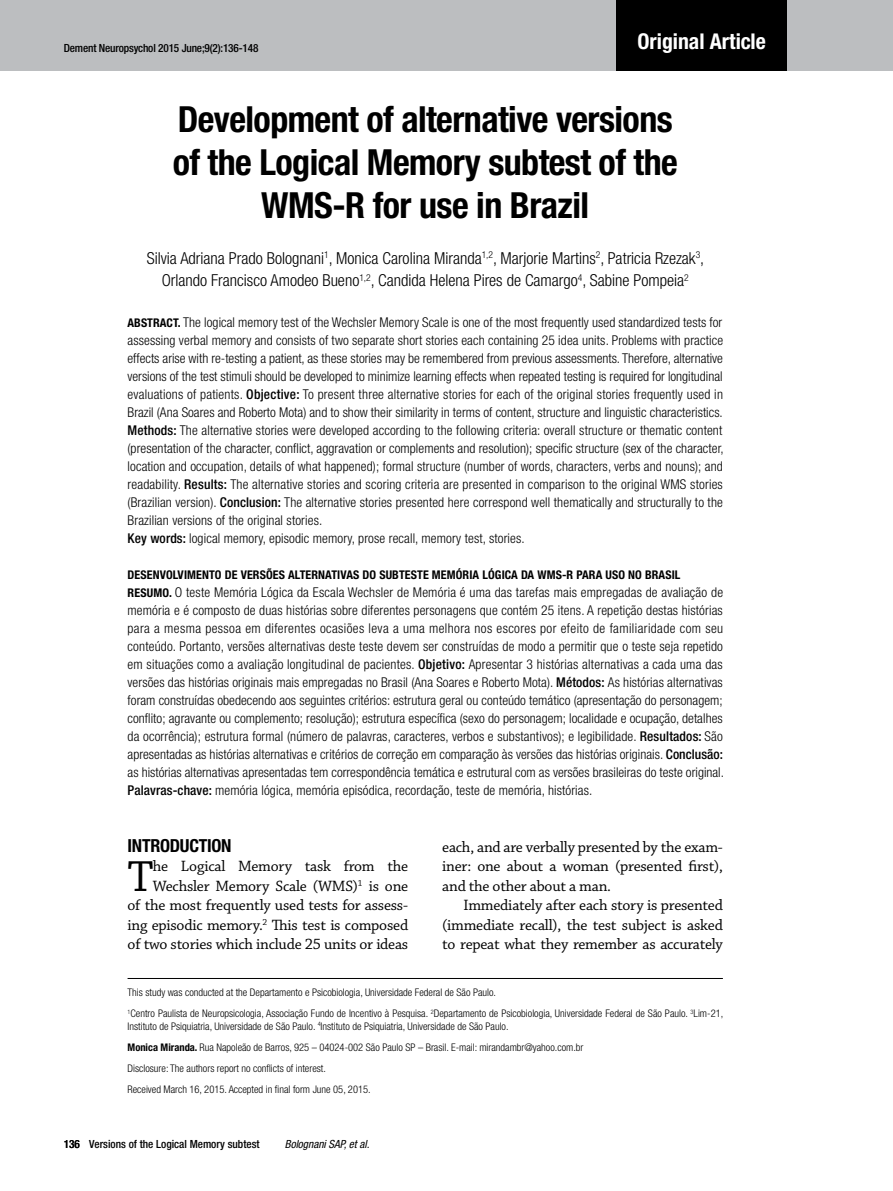
<style>
.page{position:relative;width:893px;height:1191px;background:#fff}
.page>*{position:absolute;margin:0;border:0;box-sizing:border-box;transform-origin:0 0}
.t1{font:45.75px "Chaparral Pro";color:#000}
.t2{font:700 condensed 36px/43.2px "Helvetica Neue LT Std";letter-spacing:-.015em;color:#000;text-align:center}
.t3{font:700 condensed 21.75px "Helvetica Neue LT Std";color:#fff}
.t4{font:700 condensed 18px "Helvetica Neue LT Std";letter-spacing:-.015em;color:#000}
.t5{font:300 condensed 16.5px/22.5px "Helvetica Neue LT Std";color:#000;text-align:center}
.t6{font:15.75px/19.5px "Chaparral Pro";letter-spacing:-.015em;color:#000;text-align:justify}
.t7{font:300 condensed 13.5px/18px "Helvetica Neue LT Std";letter-spacing:.01em;color:#000}
.t8{font:700 condensed 12px "Helvetica Neue LT Std";letter-spacing:.01em;color:#000}
.t9{font:500 condensed 11.25px "Helvetica Neue LT Std";color:#000}
.t10{font:italic condensed 11.25px "Helvetica Neue LT Std";color:#000}
.t11{font:300 condensed 10.5px/21.1px "Helvetica Neue LT Std";color:#000}
.s1{font-weight:700;font-size:12px}
.s2{font-weight:500}
.s3{font-weight:700}
</style>
<div class="page">
<div style="left:0;top:0;width:893px;height:70px;background:#bcbec0"></div>
<div style="left:617px;top:0;width:170px;height:70px;background:#000"></div>
<hr style="left:128px;top:978px;width:595px;height:1px;background:#000">
<p class="t9" style="left:64px;top:41px;width:196px">Dement Neuropsychol 2015 June;9(2):136-148</p>
<h3 class="t3" style="left:637px;top:28px;width:130px">ORIGINAL ARTICLE</h3>
<h2 class="t2" style="left:173px;top:97px;width:507px">DEVELOPMENT OF ALTERNATIVE VERSIONS<br>OF THE LOGICAL MEMORY SUBTEST OF THE<br>WMS-R FOR USE IN BRAZIL</h2>
<p class="t5" style="left:147px;top:246px;width:559px">Silvia Adriana Prado Bolognani<sup>1</sup>, Monica Carolina Miranda<sup>1,2</sup>, Marjorie Martins<sup>2</sup>, Patricia Rzezak<sup>3</sup>,<br>Orlando Francisco Amodeo Bueno<sup>1,2</sup>, Candida Helena Pires de Camargo<sup>4</sup>, Sabine Pompeia<sup>2</sup></p>
<p class="t7" style="left:128px;top:313px;width:598px"><span class="s1">ABSTRACT.</span> The logical memory test of the Wechsler Memory Scale is one of the most frequently used standardized tests for assessing verbal memory and consists of two separate short stories each containing 25 idea units. Problems with practice effects arise with re-testing a patient, as these stories may be remembered from previous assessments. Therefore, alternative versions of the test stimuli should be developed to minimize learning effects when repeated testing is required for longitudinal evaluations of patients. <span class="s2">Objective:</span> To present three alternative stories for each of the original stories frequently used in Brazil (Ana Soares and Roberto Mota) and to show their similarity in terms of content, structure and linguistic characteristics.<br><span class="s2">Methods:</span> The alternative stories were developed according to the following criteria: overall structure or thematic content (presentation of the character, conflict, aggravation or complements and resolution); specific structure (sex of the character, location and occupation, details of what happened); formal structure (number of words, characters, verbs and nouns); and readability. <span class="s2">Results:</span> The alternative stories and scoring criteria are presented in comparison to the original WMS stories (Brazilian version). <span class="s2">Conclusion:</span> The alternative stories presented here correspond well thematically and structurally to the Brazilian versions of the original stories.<br><span class="s2">Key words:</span> logical memory, episodic memory, prose recall, memory test, stories.</p>
<p class="t8" style="left:128px;top:567px;width:463px">DESENVOLVIMENTO DE VERSÕES ALTERNATIVAS DO SUBTESTE MEMÓRIA LÓGICA DA WMS-R PARA</p>
<p class="t8" style="left:605px;top:567px;width:74px">USO NO BRASIL</p>
<p class="t7" style="left:128px;top:583px;width:598px;text-align:justify"><span class="s1">RESUMO.</span> O teste Memória Lógica da Escala Wechsler de Memória é uma das tarefas mais empregadas de avaliação de memória e é composto de duas histórias sobre diferentes personagens que contém 25 itens. A repetição destas histórias para a mesma pessoa em diferentes ocasiões leva a uma melhora nos escores por efeito de familiaridade com seu conteúdo. Portanto, versões alternativas deste teste devem ser construídas de modo a permitir que o teste seja repetido em situações como a avaliação longitudinal de pacientes. <span class="s2">Objetivo:</span> Apresentar 3 histórias alternativas a cada uma das versões das histórias originais mais empregadas no Brasil (Ana Soares e Roberto Mota). <span class="s2">Métodos:</span> As histórias alternativas foram construídas obedecendo aos seguintes critérios: estrutura geral ou conteúdo temático (apresentação do personagem; conflito; agravante ou complemento; resolução); estrutura específica (sexo do personagem; localidade e ocupação, detalhes da ocorrência); estrutura formal (número de palavras, caracteres, verbos e substantivos); e legibilidade. <span class="s2">Resultados:</span> São apresentadas as histórias alternativas e critérios de correção em comparação às versões das histórias originais. <span class="s2">Conclusão: </span>as histórias alternativas apresentadas tem correspondência temática e estrutural com as versões brasileiras do teste original.<br><span class="s2">Palavras-chave:</span> memória lógica, memória episódica, recordação, teste de memória, histórias.</p>
<h3 class="t4" style="left:128px;top:834px;width:105px">INTRODUCTION</h3>
<h1 class="t1" style="left:128px;top:851px;width:27px">T</h1>
<p class="t6" style="left:442px;top:837px;width:282px">each, and are verbally presented by the exam&shy;iner: one about a woman (presented first), and the other about a man.</p>
<p class="t6" style="left:442px;top:896px;width:282px;text-indent:21px">Immediately after each story is presented (immediate recall), the test subject is asked to repeat what they remember as accurately</p>
<p class="t11" style="left:128px;top:981px;width:597px">This study was conducted at the Departamento e Psicobiologia, Universidade Federal de São Paulo.<br><sup>1</sup>Centro Paulista de Neuropsicologia, Associação Fundo de Incentivo à Pesquisa. <sup>2</sup>Departamento de Psicobiologia, Universidade Federal de São Paulo. <sup>3</sup>Lim-21,</p>
<p class="t11" style="left:128px;top:1015px;width:457px">Instituto de Psiquiatria, Universidade de São Paulo. <sup>4</sup>Instituto de Psiquiatria, Universidade de São Paulo.<br><span class="s3">MONICA MIRANDA.</span> Rua Napoleão de Barros, 925 – 04024-002 São Paulo SP – Brasil. E-mail: mirandambr@yahoo.com.br Disclosure: The authors report no conflicts of interest.<br>Received March 16, 2015. Accepted in final form June 05, 2015.</p>
<p class="t6" style="left:128px;top:857px;width:282px;text-align:right">he Logical Memory task from the Wechsler Memory Scale (WMS)<sup>1</sup> is one<br>of the most frequently used tests for assess&shy;ing episodic memory.<sup>2</sup> This test is composed of two stories which include 25 units or ideas</p>
<p class="t9" style="left:64px;top:1137px;width:18px">136</p>
<p class="t9" style="left:89px;top:1137px;width:172px">Versions of the Logical Memory subtest</p>
<p class="t10" style="left:285px;top:1138px;width:86px">Bolognani SAP, et al.</p>
</div>
